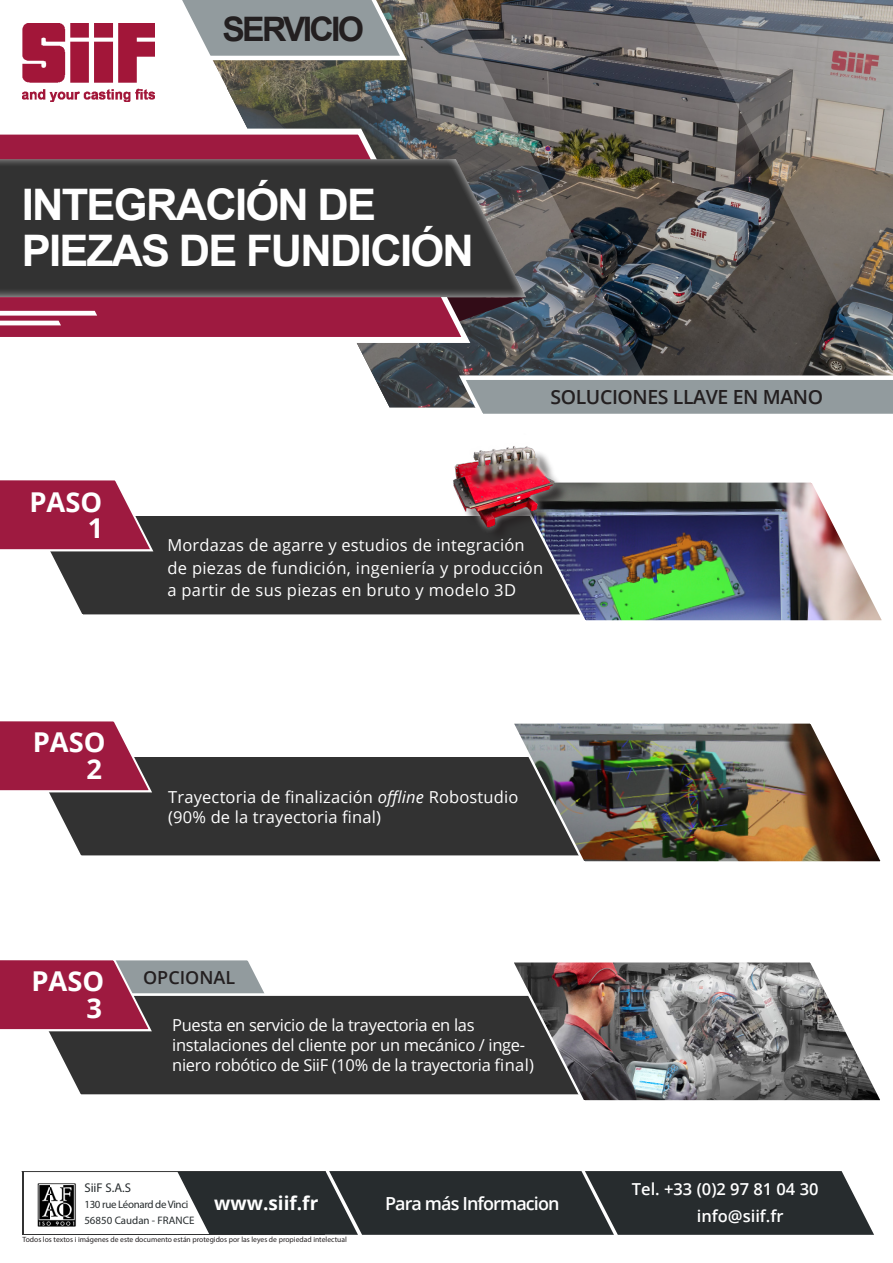
<style>
.page{position:relative;width:893px;height:1263px;background:#fff}
.page>*{position:absolute;margin:0;border:0;box-sizing:border-box;transform-origin:0 0}
.t1{font:700 43.5px "Arial";letter-spacing:-.04em;color:#fff}
.t2{font:700 33.75px "Arial";letter-spacing:-.08em;color:#231f20}
.t3{font:700 27.3px "Open Sans";color:#fff}
.t4{font:600 19.5px "Open Sans";letter-spacing:-.02em;color:#231f20}
.t5{font:700 19.05px "Open Sans";color:#fff}
.t6{font:600 18px "Open Sans";letter-spacing:-.05em;color:#fff}
.t7{font:600 18px "Open Sans";color:#231f20}
.t8{font:16.5px/19.8px "Open Sans";letter-spacing:.01em;color:#fff}
.t9{font:16.5px/19.8px "Open Sans";letter-spacing:-.02em;color:#fff}
.t10{font:600 16.5px "Open Sans";color:#fff}
.t11{font:12.75px "Myriad Pro";color:#272c2e}
.t12{font:10.95px "Myriad Pro";letter-spacing:-.03em;color:#272c2e}
.t13{font:10.95px "Myriad Pro";color:#272c2e}
.t14{font:7.65px "Myriad Pro";color:#231f20}
.s1{font-style:italic}
</style>
<div class="page">
<svg style="left:669px;top:0;width:224px;height:373px;background:#716d6b"></svg>
<img style="left:358px;top:0;width:305px;height:408px">
<svg style="left:456px;top:373px;width:437px;height:41px;background:#9aa1a3"></svg>
<div style="left:50px;top:516px;width:459px;height:99px;background:#323232"></div>
<svg style="left:0;top:480px;width:266px;height:72px"></svg>
<img style="left:37px;top:1183px;width:39px;height:44px">
<hr style="left:22px;top:1171px;width:2px;height:64px;background:#323232">
<hr style="left:22px;top:1234px;width:303px;height:1px;background:#323232">
<hr style="left:22px;top:1171px;width:304px;height:1px;background:#323232">
<svg style="left:177px;top:1171px;width:697px;height:64px;background:#33383a"></svg>
<img style="left:509px;top:482px;width:373px;height:139px">
<svg style="left:0;top:126px;width:475px;height:220px"></svg>
<svg style="left:0;top:153px;width:528px;height:134px;background:#3b3738"></svg>
<svg style="left:0;top:287px;width:552px;height:45px;background:#83334c"></svg>
<svg style="left:0;top:0;width:410px;height:130px"></svg>
<img style="left:22px;top:23px;width:132px;height:78px">
<div style="left:49px;top:757px;width:459px;height:99px;background:#323232"></div>
<svg style="left:0;top:721px;width:264px;height:72px"></svg>
<img style="left:508px;top:723px;width:373px;height:139px">
<div style="left:49px;top:995px;width:459px;height:100px;background:#323232"></div>
<svg style="left:0;top:960px;width:272px;height:72px;background:#884d5f"></svg>
<img style="left:508px;top:962px;width:372px;height:139px">
<div style="left:456px;top:448px;width:114px;height:95px;background:#231f20;opacity:.75"></div>
<div style="left:446px;top:438px;width:115px;height:97px;background:#fff;opacity:.75"></div>
<img style="left:448px;top:438px;width:132px;height:96px">
<p class="t2" style="left:222px;top:7px;width:143px">SERVICIO</p>
<p class="t1" style="left:22px;top:176px;width:356px">INTEGRACIÓN DE</p>
<p class="t1" style="left:22px;top:222px;width:454px">PIEZAS DE FUNDICIÓN</p>
<p class="t3" style="left:29px;top:483px;width:74px">PASO</p>
<p class="t3" style="left:88px;top:509px;width:17px">1</p>
<p class="t4" style="left:550px;top:383px;width:274px">SOLUCIONES LLAVE EN MANO</p>
<p class="t8" style="left:167px;top:535px;width:359px">Mordazas de agarre y estudios de integración</p>
<p class="t8" style="left:167px;top:557px;width:377px">de piezas de fundición, ingeniería y producción</p>
<p class="t8" style="left:167px;top:580px;width:350px">a partir de sus piezas en bruto y modelo 3D</p>
<p class="t3" style="left:33px;top:723px;width:74px">PASO</p>
<p class="t3" style="left:87px;top:750px;width:17px">2</p>
<p class="t8" style="left:168px;top:787px;width:352px">Trayectoria de finalización <span class="s1">offline</span> Robostudio (90% de la trayectoria final)</p>
<p class="t3" style="left:31px;top:962px;width:74px">PASO</p>
<p class="t3" style="left:86px;top:989px;width:17px">3</p>
<p class="t7" style="left:143px;top:965px;width:94px">OPCIONAL</p>
<p class="t9" style="left:172px;top:1015px;width:363px">Puesta en servicio de la trayectoria en las instalaciones del cliente por un mecánico / inge&shy;niero robótico de SiiF (10% de la trayectoria final)</p>
<p class="t11" style="left:84px;top:1180px;width:48px">SiiF S.A.S</p>
<p class="t12" style="left:84px;top:1198px;width:106px">130 rue Léonard de Vinci</p>
<p class="t13" style="left:84px;top:1214px;width:111px">56850 Caudan - FRANCE</p>
<p class="t14" style="left:22px;top:1235px;width:326px">Todos los textos i imágenes de este documento están protegidos por las leyes de propiedad intelectual</p>
<p class="t5" style="left:214px;top:1189px;width:106px">www.siif.fr</p>
<p class="t6" style="left:385px;top:1191px;width:176px">Para más Informacion</p>
<p class="t10" style="left:632px;top:1178px;width:188px">Tel. +33 (0)2 97 81 04 30</p>
<p class="t10" style="left:697px;top:1204px;width:88px">info@siif.fr</p>
</div>
